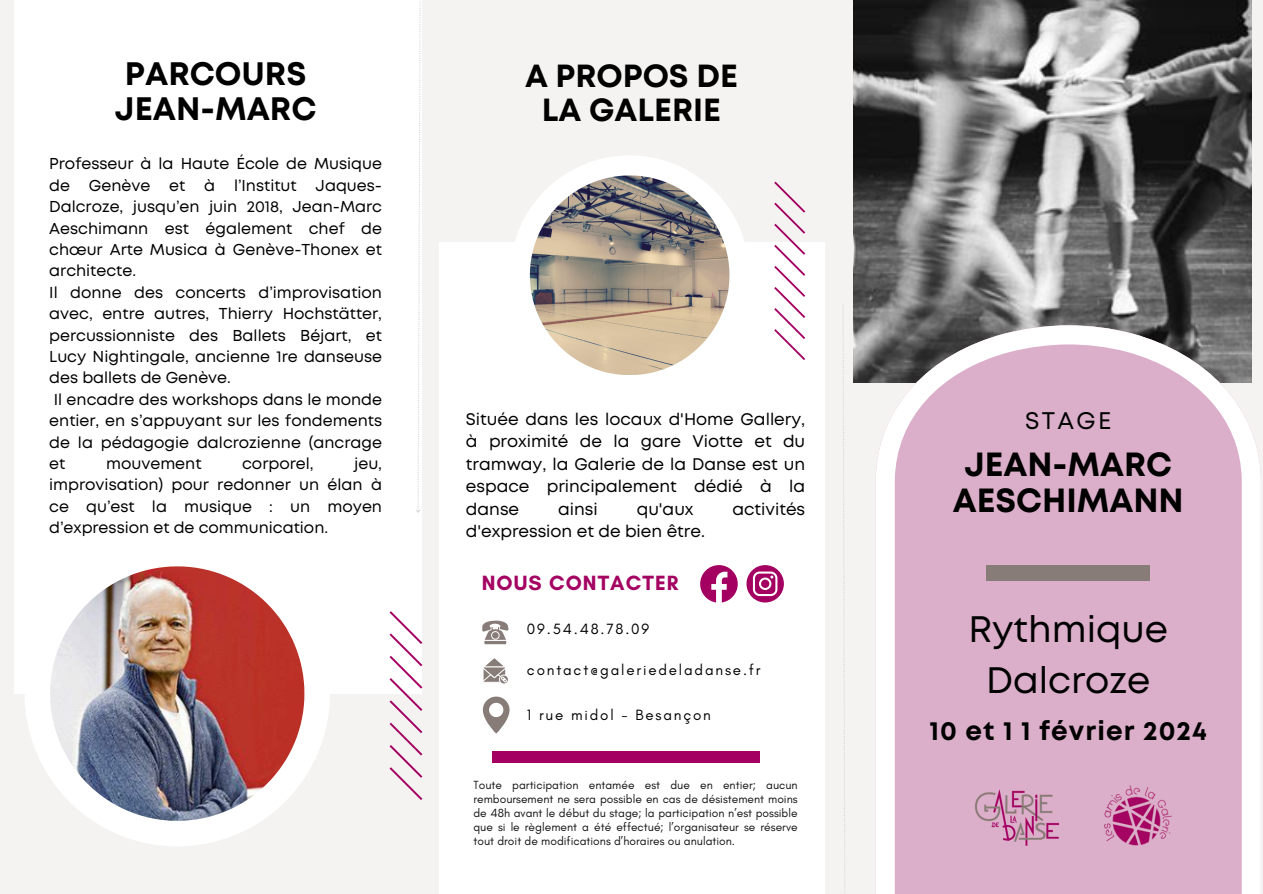
<style>
.page{position:relative;width:1263px;height:894px;background:#fff}
.page>*{position:absolute;margin:0;border:0;box-sizing:border-box;transform-origin:0 0}
.t1{font:36.75px/50.7px "Mont";color:#000;text-align:center}
.t2{font:700 33.45px "Mont";color:#000}
.t3{font:700 32.4px "Mont";color:#000}
.t4{font:700 31.95px "Mont";color:#000}
.t5{font:700 26.55px "Mont";letter-spacing:.04em;color:#000}
.t6{font:24px "Mont";letter-spacing:.1em;color:#000}
.t7{font:700 21px "Glacial Indifference";letter-spacing:.05em;color:#a40362}
.t8{font:16.8px/22.5px "Mont";color:#000;text-align:justify}
.t9{font:15.75px/21.3px "Mont";color:#000;text-align:justify}
.t10{font:15.15px "Glacial Indifference";letter-spacing:.12em;color:#000}
.t11{font:12px/14px "Glacial Indifference";color:#121212;text-align:justify}
</style>
<div class="page">
<div style="left:0;top:0;width:1263px;height:893px;background:#f4f3f1"></div>
<img style="left:853px;top:0;width:398px;height:382px">
<svg style="left:876px;top:325px;width:384px;height:568px"></svg>
<div style="left:987px;top:565px;width:163px;height:15px;background:#877c77"></div>
<div style="left:439px;top:242px;width:386px;height:651px;background:#fff"></div>
<div style="left:492px;top:751px;width:268px;height:11px;background:#a30062"></div>
<svg style="left:515px;top:156px;width:229px;height:128px"></svg>
<img style="left:530px;top:175px;width:199px;height:200px">
<svg style="left:774px;top:181px;width:31px;height:179px"></svg>
<div style="left:14px;top:0;width:407px;height:693px;background:#fff"></div>
<svg style="left:390px;top:611px;width:32px;height:188px"></svg>
<img style="left:965px;top:787px;width:104px;height:60px">
<img style="left:1100px;top:779px;width:73px;height:73px">
<svg style="left:482px;top:620px;width:27px;height:25px"></svg>
<div style="left:499px;top:674px;width:10px;height:10px;border:1px solid #fff;border-radius:50%"></div>
<svg style="left:483px;top:658px;width:24px;height:24px"></svg>
<svg style="left:700px;top:565px;width:37px;height:37px"></svg>
<svg style="left:746px;top:565px;width:38px;height:37px"></svg>
<svg style="left:483px;top:696px;width:27px;height:37px"></svg>
<svg style="left:25px;top:684px;width:305px;height:162px"></svg>
<img style="left:50px;top:566px;width:254px;height:254px">
<svg style="left:416px;top:1px;width:5px;height:512px"></svg>
<svg style="left:842px;top:304px;width:3px;height:589px"></svg>
<p class="t3" style="left:125px;top:62px;width:183px">PARCOURS</p>
<p class="t3" style="left:115px;top:97px;width:203px">JEAN-MARC</p>
<p class="t9" style="left:49px;top:154px;width:334px">Professeur à la Haute École de Musique de Genève et à l’Institut Jaques-Dalcroze, jusqu’en juin 2018, Jean-Marc Aeschimann est également chef de chœur Arte Musica à Genève-Thonex et architecte.</p>
<p class="t9" style="left:49px;top:283px;width:334px">Il donne des concerts d’improvisation avec, entre autres, Thierry Hochstätter, percussionniste des Ballets Béjart, et Lucy Nightingale, ancienne 1re danseuse des ballets de Genève.</p>
<p class="t9" style="left:49px;top:389px;width:334px">Il encadre des workshops dans le monde entier, en s’appuyant sur les fondements de la pédagogie dalcrozienne (ancrage et</p>
<p class="t9" style="left:106px;top:454px;width:97px">mouvement</p>
<p class="t9" style="left:242px;top:454px;width:73px">corporel,</p>
<p class="t9" style="left:49px;top:454px;width:334px;text-indent:305px">jeu, improvisation) pour redonner un élan à ce qu’est la musique : un moyen d’expression et de communication.</p>
<p class="t4" style="left:525px;top:64px;width:214px">A PROPOS DE</p>
<p class="t4" style="left:542px;top:98px;width:180px">LA GALERIE</p>
<p class="t8" style="left:466px;top:409px;width:341px">Située dans les locaux d'Home Gallery, à proximité de la gare Viotte et du tramway, la Galerie de la Danse est un espace principalement dédié à la danse</p>
<p class="t8" style="left:558px;top:499px;width:41px">ainsi</p>
<p class="t8" style="left:637px;top:499px;width:58px">qu'aux</p>
<p class="t8" style="left:732px;top:499px;width:74px">activités</p>
<p class="t8" style="left:466px;top:521px;width:240px">d'expression et de bien être.</p>
<p class="t7" style="left:482px;top:569px;width:198px">NOUS CONTACTER</p>
<p class="t10" style="left:527px;top:619px;width:124px">09.54.48.78.09</p>
<p class="t10" style="left:527px;top:660px;width:235px">contact@galeriedeladanse.fr</p>
<p class="t10" style="left:527px;top:705px;width:185px">1 rue midol - Besançon</p>
<p class="t11" style="left:473px;top:777px;width:326px">Toute participation entamée est due en entier; aucun remboursement ne sera possible en cas de désistement moins de 48h avant le début du stage; la participation n’est possible que si le règlement a été effectué; l’organisateur se réserve tout droit de modifications d’horaires ou anulation.</p>
<p class="t6" style="left:1025px;top:412px;width:88px">STAGE</p>
<p class="t2" style="left:964px;top:451px;width:209px">JEAN-MARC</p>
<p class="t2" style="left:953px;top:487px;width:232px">AESCHIMANN</p>
<p class="t1" style="left:968px;top:606px;width:201px">Rythmique<br>Dalcroze</p>
<p class="t5" style="left:929px;top:720px;width:279px">10 et 1 1 février 2024</p>
</div>
